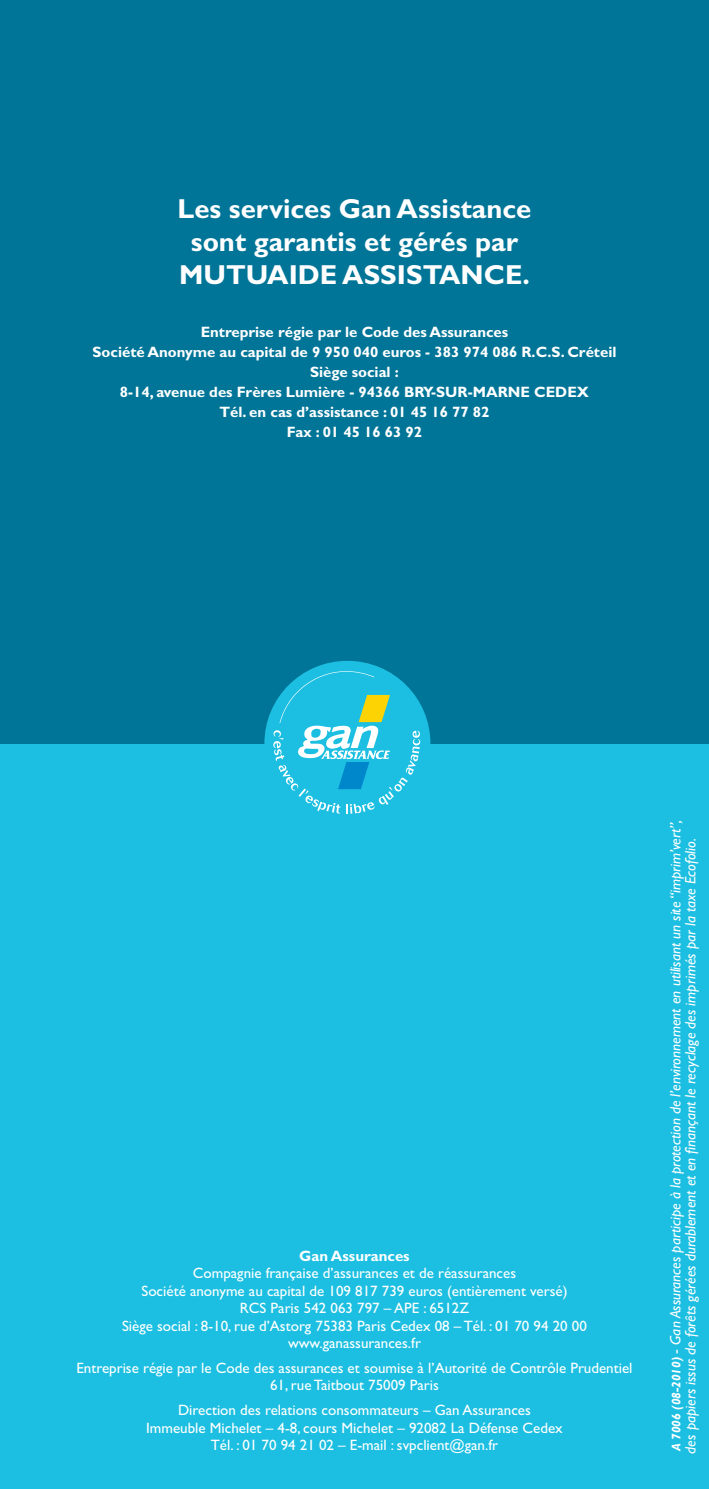
<style>
.page{position:relative;width:709px;height:1489px;background:#fff}
.page>*{position:absolute;margin:0;border:0;box-sizing:border-box;transform-origin:0 0}
.t1{font:700 27.5px/33px "Gill Sans";color:#fff;text-align:center}
.t2{font:15px/17.5px "Gill Sans";color:#fff;text-align:center}
.t3{font:700 15px/20px "Gill Sans";color:#fff;text-align:center}
.t4{font:italic 15px/15px "Gill Sans";color:#fff}
.s1{font-weight:700;font-size:12.5px}
.s2{font-style:normal}
</style>
<div class="page">
<div style="left:0;top:0;width:709px;height:744px;background:#007598"></div>
<div style="left:0;top:744px;width:709px;height:744px;background:#1cbfe1"></div>
<div style="left:264px;top:660px;width:166px;height:166px;background:#1cbfe1;border-radius:50%"></div>
<svg style="left:273px;top:671px;width:147px;height:142px"></svg>
<h1 class="t1" style="left:177px;top:195px;width:355px">Les services Gan Assistance sont garantis et gérés par<br>MUTUAIDE ASSISTANCE.</h1>
<p class="t3" style="left:92px;top:323px;width:525px">Entreprise régie par le Code des Assurances<br>Société Anonyme au capital de 9 950 040 euros - 383 974 086 R.C.S. Créteil Siège social :<br>8-14, avenue des Frères Lumière - 94366 BRY-SUR-MARNE CEDEX<br>Tél. en cas d’assistance : 01 45 16 77 82<br>Fax : 01 45 16 63 92</p>
<p class="t3" style="left:299px;top:1246px;width:112px">Gan Assurances</p>
<p class="t2" style="left:122px;top:1264px;width:466px">Compagnie française d’assurances et de réassurances<br>Société anonyme au capital de 109 817 739 euros (entièrement versé)<br>RCS Paris 542 063 797 – APE : 6512Z<br>Siège social : 8-10, rue d’Astorg 75383 Paris Cedex 08 – Tél. : 01 70 94 20 00 www.ganassurances.fr</p>
<p class="t2" style="left:76px;top:1358px;width:557px">Entreprise régie par le Code des assurances et soumise à l’Autorité de Contrôle Prudentiel<br>61, rue Taitbout 75009 Paris</p>
<p class="t2" style="left:146px;top:1400px;width:418px">Direction des relations consommateurs – Gan Assurances<br>Immeuble Michelet – 4-8, cours Michelet – 92082 La Défense Cedex<br>Tél. : 01 70 94 21 02 – E-mail : svpclient@gan.fr</p>
<p class="t4" style="left:669px;top:1453px;width:636px;rotate:-90deg"><span class="s1">A 7006 (08-2010)</span> <span class="s2">-</span> Gan Assurances participe à la protection de l’environnement en utilisant un site “imprim’vert”, des papiers issus de forêts gérées durablement et en finançant le recyclage des imprimés par la taxe Ecofolio.</p>
</div>
